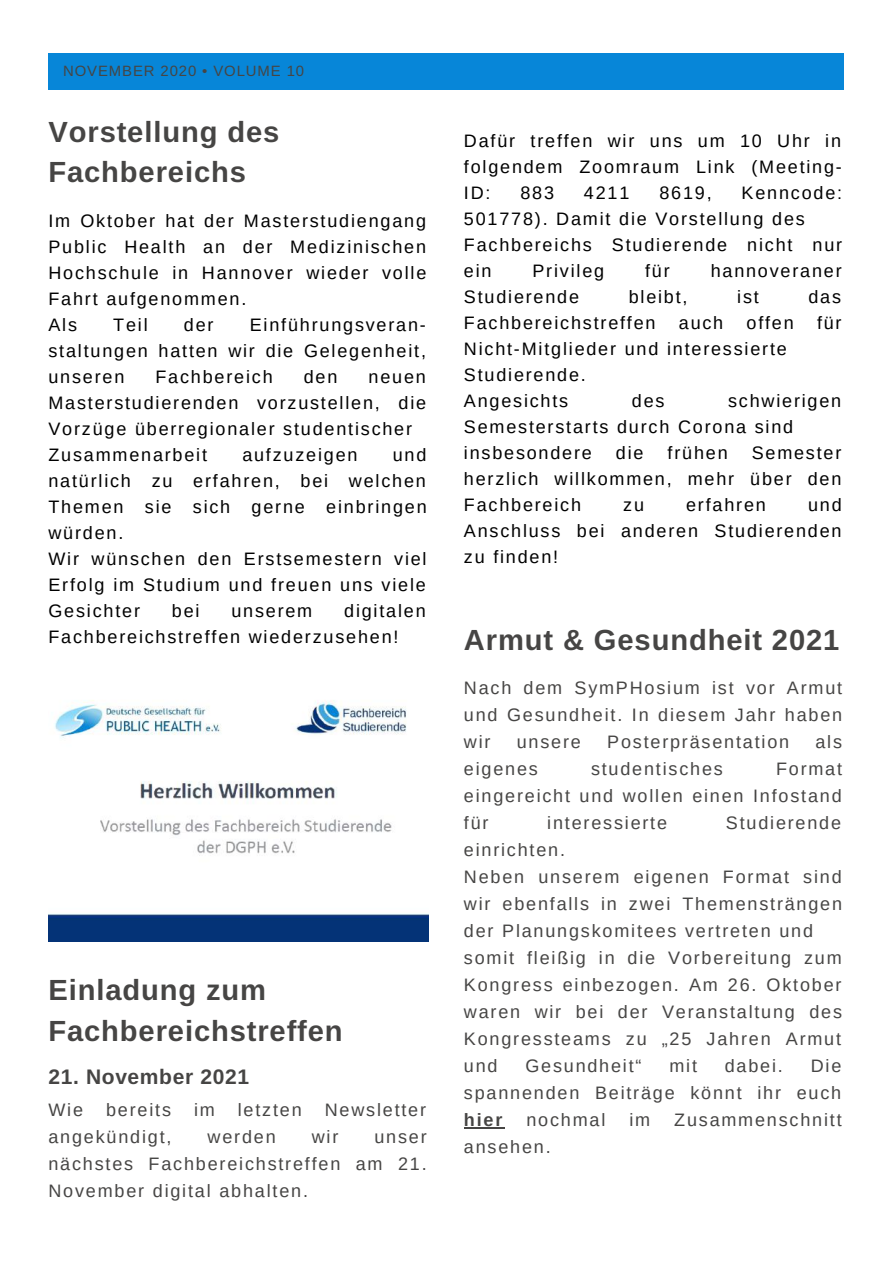
<style>
.page{position:relative;width:894px;height:1264px;background:#fff}
.page>*{position:absolute;margin:0;border:0;box-sizing:border-box;transform-origin:0 0}
.t1{font:700 29.1px/40.7px "Arimo";letter-spacing:.03em;color:#464544}
.t2{font:700 21px "Arimo";letter-spacing:.03em;color:#464544}
.t3{font:18px/26px "Arimo";letter-spacing:.1em;color:#000}
.t4{font:18px/27px "Arimo";letter-spacing:.1em;color:#464544;text-align:justify}
.t5{font:700 18px "Arimo";color:#464544}
.t6{font:14.85px "Arimo";letter-spacing:.06em;color:#464544}
</style>
<div class="page">
<div style="left:48px;top:53px;width:795px;height:36px;background:#0786d8"></div>
<img style="left:48px;top:700px;width:380px;height:241px">
<hr style="left:464px;top:1127px;width:40px;height:1px;background:#464544">
<p class="t6" style="left:63px;top:63px;width:242px">NOVEMBER 2020 • VOLUME 10</p>
<h1 class="t1" style="left:48px;top:111px;width:232px">Vorstellung des<br>Fachbereichs</h1>
<p class="t3" style="left:48px;top:207px;width:379px">Im Oktober hat der Masterstudiengang<br>Public Health an der Medizinischen<br>Hochschule in Hannover wieder volle<br>Fahrt aufgenommen.<br>Als</p>
<p class="t3" style="left:48px;top:311px;width:379px;text-align:justify;text-indent:201px">Einführungsveran&shy;staltungen hatten wir die Gelegenheit, unseren</p>
<p class="t3" style="left:113px;top:311px;width:36px">Teil</p>
<p class="t3" style="left:184px;top:311px;width:31px">der</p>
<p class="t3" style="left:155px;top:363px;width:119px">Fachbereich</p>
<p class="t3" style="left:304px;top:363px;width:35px">den</p>
<p class="t3" style="left:48px;top:363px;width:379px;text-indent:320px">neuen<br>Masterstudierenden vorzustellen, die<br>Vorzüge überregionaler studentischer<br>Zusammenarbeit</p>
<p class="t3" style="left:48px;top:441px;width:379px;text-indent:344px">und natürlich zu erfahren, bei welchen<br>Themen sie sich gerne einbringen würden.<br>Wir wünschen den Erstsemestern viel<br>Erfolg im Studium und freuen uns viele<br>Gesichter</p>
<p class="t3" style="left:242px;top:441px;width:117px">aufzuzeigen</p>
<p class="t3" style="left:48px;top:597px;width:378px;text-indent:295px">digitalen<br>Fachbereichstreffen wiederzusehen!</p>
<p class="t3" style="left:172px;top:597px;width:29px">bei</p>
<p class="t3" style="left:231px;top:597px;width:82px">unserem</p>
<h1 class="t1" style="left:48px;top:969px;width:296px">Einladung zum<br>Fachbereichstreffen</h1>
<p class="t2" style="left:48px;top:1064px;width:202px">21. November 2021</p>
<p class="t4" style="left:48px;top:1096px;width:36px">Wie</p>
<p class="t4" style="left:106px;top:1096px;width:66px">bereits</p>
<p class="t4" style="left:194px;top:1096px;width:22px">im</p>
<p class="t4" style="left:238px;top:1096px;width:65px">letzten</p>
<p class="t4" style="left:324px;top:1096px;width:103px">Newsletter</p>
<p class="t4" style="left:48px;top:1123px;width:124px">angekündigt,</p>
<p class="t4" style="left:207px;top:1123px;width:70px">werden</p>
<p class="t4" style="left:312px;top:1123px;width:28px">wir</p>
<p class="t4" style="left:48px;top:1123px;width:379px;text-indent:326px">unser nächstes Fachbereichstreffen am 21.<br>November digital abhalten.</p>
<p class="t3" style="left:464px;top:128px;width:379px;text-align:justify">Dafür treffen wir uns um 10 Uhr in folgendem Zoomraum Link (Meeting-ID:</p>
<p class="t3" style="left:464px;top:180px;width:380px;text-indent:277px">Kenncode:<br>501778). Damit die Vorstellung des<br>Fachbereichs Studierende nicht nur ein</p>
<p class="t3" style="left:520px;top:180px;width:35px">883</p>
<p class="t3" style="left:584px;top:180px;width:47px">4211</p>
<p class="t3" style="left:659px;top:180px;width:54px">8619,</p>
<p class="t3" style="left:532px;top:257px;width:73px">Privileg</p>
<p class="t3" style="left:645px;top:257px;width:26px">für</p>
<p class="t3" style="left:710px;top:257px;width:132px">hannoveraner</p>
<p class="t3" style="left:464px;top:283px;width:117px">Studierende</p>
<p class="t3" style="left:628px;top:283px;width:60px">bleibt,</p>
<p class="t3" style="left:737px;top:283px;width:23px">ist</p>
<p class="t3" style="left:808px;top:283px;width:34px">das</p>
<p class="t3" style="left:464px;top:309px;width:193px">Fachbereichstreffen</p>
<p class="t3" style="left:678px;top:309px;width:46px">auch</p>
<p class="t3" style="left:746px;top:309px;width:49px">offen</p>
<p class="t3" style="left:816px;top:309px;width:26px">für</p>
<p class="t3" style="left:464px;top:335px;width:324px">Nicht-Mitglieder und interessierte<br>Studierende.<br>Angesichts</p>
<p class="t3" style="left:464px;top:387px;width:379px;text-indent:264px">schwierigen<br>Semesterstarts durch Corona sind insbesondere</p>
<p class="t3" style="left:631px;top:387px;width:34px">des</p>
<p class="t3" style="left:615px;top:439px;width:29px">die</p>
<p class="t3" style="left:667px;top:439px;width:62px">frühen</p>
<p class="t3" style="left:464px;top:439px;width:379px;text-align:justify;text-indent:288px">Semester herzlich willkommen, mehr über den Fachbereich</p>
<p class="t3" style="left:464px;top:491px;width:379px;text-align:justify;text-indent:344px">und Anschluss bei anderen Studierenden zu finden!</p>
<p class="t3" style="left:623px;top:491px;width:22px">zu</p>
<p class="t3" style="left:686px;top:491px;width:81px">erfahren</p>
<h1 class="t1" style="left:464px;top:619px;width:377px">Armut &amp; Gesundheit 2021</h1>
<p class="t4" style="left:464px;top:673px;width:380px">Nach dem SymPHosium ist vor Armut und Gesundheit. In diesem Jahr haben wir</p>
<p class="t4" style="left:516px;top:727px;width:66px">unsere</p>
<p class="t4" style="left:607px;top:727px;width:183px">Posterpräsentation</p>
<p class="t4" style="left:815px;top:727px;width:28px">als</p>
<p class="t4" style="left:464px;top:755px;width:75px">eigenes</p>
<p class="t4" style="left:591px;top:755px;width:133px">studentisches</p>
<p class="t4" style="left:464px;top:755px;width:379px;text-indent:312px">Format eingereicht und wollen einen Infostand für</p>
<p class="t4" style="left:547px;top:809px;width:121px">interessierte</p>
<p class="t4" style="left:725px;top:809px;width:117px">Studierende</p>
<p class="t4" style="left:464px;top:836px;width:379px;text-align:left">einrichten.<br>Neben unserem eigenen Format sind wir ebenfalls in zwei Themensträngen der Planungskomitees vertreten und somit fleißig in die Vorbereitung zum<br>Kongress einbezogen. Am 26. Oktober waren wir bei der Veranstaltung des<br>Kongressteams zu „25 Jahren Armut und</p>
<p class="t4" style="left:464px;top:1052px;width:379px;text-align:right">Die<br>spannenden Beiträge könnt ihr euch</p>
<p class="t5" style="left:464px;top:1109px;width:40px">hier</p>
<p class="t4" style="left:526px;top:1106px;width:80px">nochmal</p>
<p class="t4" style="left:629px;top:1106px;width:22px">im</p>
<p class="t4" style="left:674px;top:1106px;width:169px">Zusammenschnitt</p>
<p class="t4" style="left:464px;top:1133px;width:88px">ansehen.</p>
<p class="t4" style="left:525px;top:1052px;width:118px">Gesundheit“</p>
<p class="t4" style="left:669px;top:1052px;width:29px">mit</p>
<p class="t4" style="left:724px;top:1052px;width:60px">dabei.</p>
</div>
